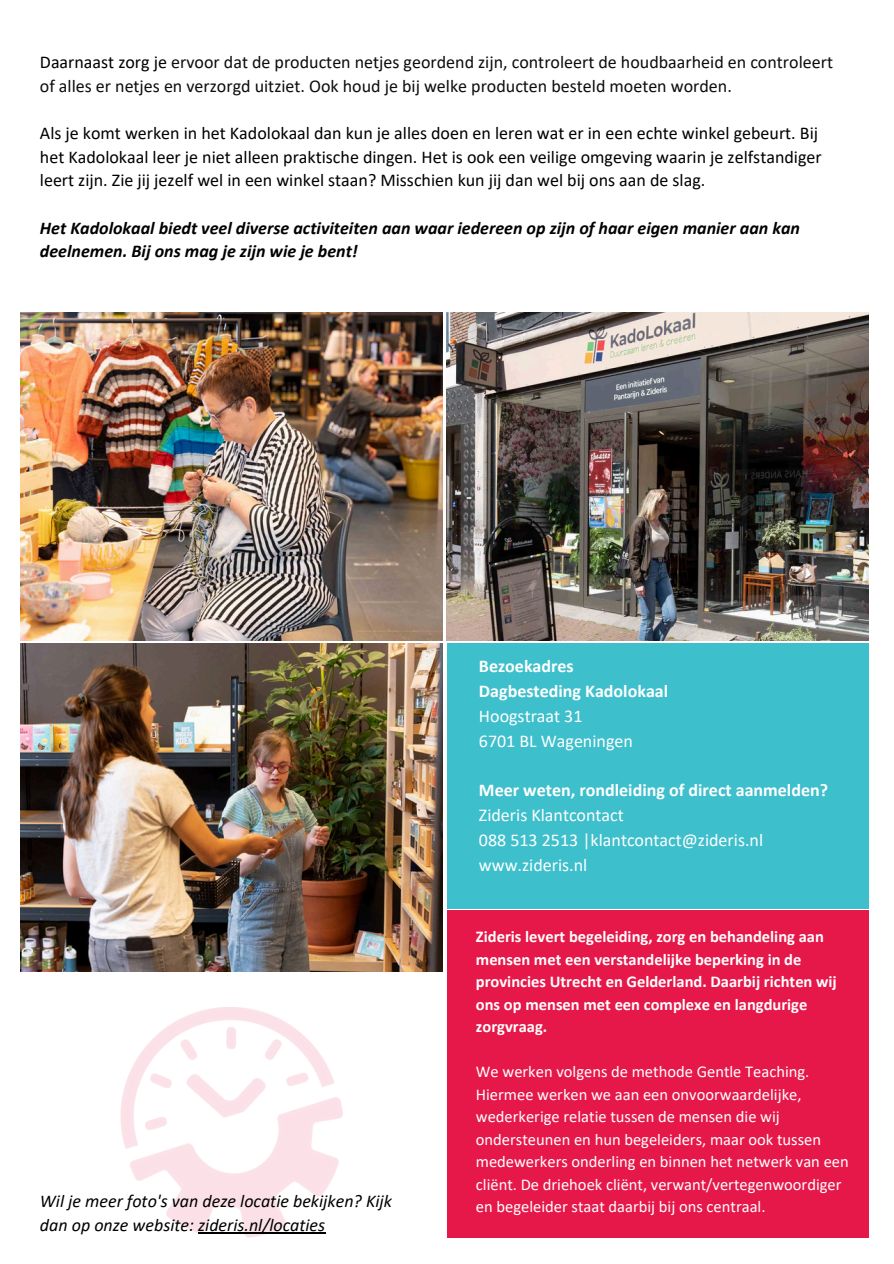
<style>
.page{position:relative;width:894px;height:1264px;background:#fff}
.page>*{position:absolute;margin:0;border:0;box-sizing:border-box;transform-origin:0 0}
.t1{font:18px/23.7px "Calibri";color:#000}
.t2{font:18px/23.7px "Calibri";color:#0d0d0d}
.t3{font:italic 700 18px/23.7px "Calibri";color:#000}
.t4{font:18px "Calibri";color:#fff}
.t5{font:italic 18px "Calibri";color:#000}
.t6{font:700 18px "Calibri";color:#fff}
.t7{font:16.5px/22.5px "Calibri";color:#fff}
.t8{font:700 16.5px/22.5px "Calibri";color:#fff}
.s1{color:#000}
</style>
<div class="page">
<div style="left:446px;top:643px;width:421px;height:265px;background:#3ebfcc"></div>
<div style="left:446px;top:909px;width:421px;height:328px;background:#e61849"></div>
<img style="left:446px;top:313px;width:421px;height:327px">
<img style="left:21px;top:643px;width:421px;height:328px">
<img style="left:21px;top:313px;width:421px;height:327px">
<img style="left:121px;top:1007px;width:221px;height:230px">
<hr style="left:198px;top:1232px;width:127px;height:1px;background:#000">
<p class="t2" style="left:40px;top:52px;width:794px"><span class="s1">Daarnaast zorg je</span> ervoor dat de producten netjes geordend zijn, controleert de houdbaarheid en controleert of alles er netjes en verzorgd uitziet. Ook houd je bij welke producten besteld moeten worden.</p>
<p class="t1" style="left:40px;top:123px;width:783px">Als je komt werken in het Kadolokaal dan kun je alles doen en leren wat er in een echte winkel gebeurt. Bij het Kadolokaal leer je niet alleen praktische dingen. Het is ook een veilige omgeving waarin je zelfstandiger leert zijn. Zie jij jezelf wel in een winkel staan? Misschien kun jij dan wel bij ons aan de slag.</p>
<h1 class="t3" style="left:40px;top:217px;width:761px">Het Kadolokaal biedt veel diverse activiteiten aan waar iedereen op zijn of haar eigen manier aan kan deelnemen. Bij ons mag je zijn wie je bent!</h1>
<p class="t6" style="left:479px;top:659px;width:96px">Bezoekadres</p>
<p class="t6" style="left:479px;top:683px;width:191px">Dagbesteding Kadolokaal</p>
<p class="t4" style="left:479px;top:708px;width:105px">Hoogstraat 31</p>
<p class="t4" style="left:479px;top:733px;width:155px">6701 BL Wageningen</p>
<p class="t6" style="left:479px;top:782px;width:350px">Meer weten, rondleiding of direct aanmelden?</p>
<p class="t4" style="left:479px;top:807px;width:146px">Zideris Klantcontact</p>
<p class="t4" style="left:479px;top:832px;width:285px">088 513 2513 |klantcontact@zideris.nl</p>
<p class="t4" style="left:479px;top:857px;width:110px">www.zideris.nl</p>
<p class="t8" style="left:476px;top:926px;width:362px">Zideris levert begeleiding, zorg en behandeling aan mensen met een verstandelijke beperking in de provincies Utrecht en Gelderland. Daarbij richten wij ons op mensen met een complexe en langdurige zorgvraag.</p>
<p class="t7" style="left:476px;top:1061px;width:374px">We werken volgens de methode Gentle Teaching.<br>Hiermee werken we aan een onvoorwaardelijke, wederkerige relatie tussen de mensen die wij ondersteunen en hun begeleiders, maar ook tussen medewerkers onderling en binnen het netwerk van een cliënt. De driehoek cliënt, verwant/vertegenwoordiger</p>
<p class="t5" style="left:40px;top:1193px;width:353px">Wil je meer foto's van deze locatie bekijken? Kijk</p>
<p class="t7" style="left:476px;top:1196px;width:291px">en begeleider staat daarbij bij ons centraal.</p>
<p class="t5" style="left:40px;top:1217px;width:287px">dan op onze website: zideris.nl/locaties</p>
</div>
